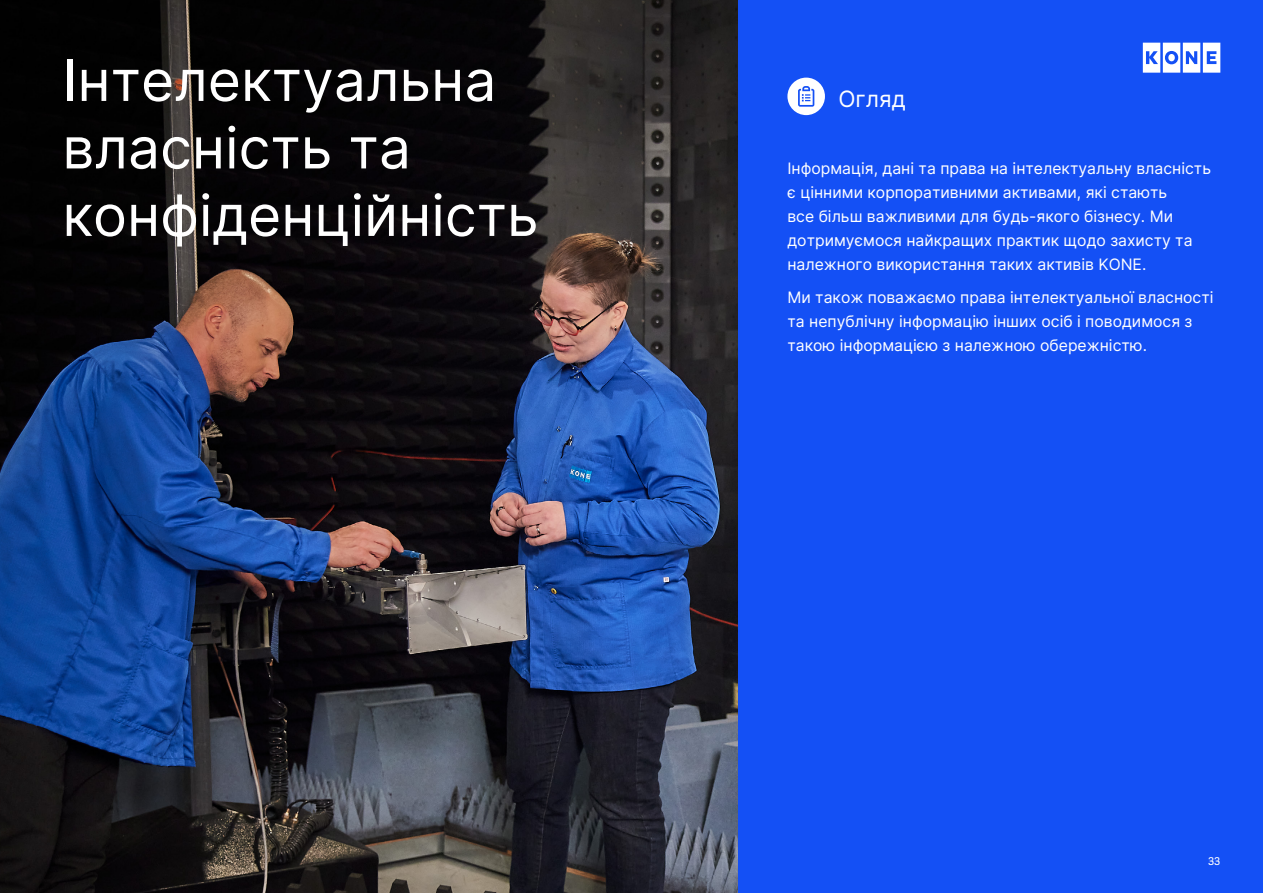
<style>
.page{position:relative;width:1263px;height:893px;background:#fff}
.page>*{position:absolute;margin:0;border:0;box-sizing:border-box;transform-origin:0 0}
.t1{font:57px/67.5px "Inter";color:#fff}
.t2{font:22.5px "Inter";color:#fff}
.t3{font:15.75px/24px "Inter";color:#fff}
.t4{font:12px "KONE Information";color:#fff}
</style>
<div class="page">
<img style="left:0;top:363px;width:738px;height:530px">
<div style="left:738px;top:0;width:525px;height:893px;background:#1450f5"></div>
<svg style="left:0;top:0;width:738px;height:363px;background:#1c1819"></svg>
<svg style="left:1143px;top:43px;width:77px;height:30px"></svg>
<div style="left:787px;top:78px;width:38px;height:37px;background:#fff;border-radius:50%"></div>
<svg style="left:798px;top:86px;width:16px;height:21px"></svg>
<h1 class="t1" style="left:62px;top:45px;width:478px">Інтелектуальна власність та конфіденційність</h1>
<h2 class="t2" style="left:838px;top:83px;width:69px">Огляд</h2>
<p class="t3" style="left:787px;top:156px;width:425px">Інформація, дані та права на інтелектуальну власність є цінними корпоративними активами, які стають<br>все більш важливими для будь-якого бізнесу. Ми дотримуємося найкращих практик щодо захисту та належного використання таких активів KONE.</p>
<p class="t3" style="left:787px;top:285px;width:428px">Ми також поважаємо права інтелектуальної власності та непублічну інформацію інших осіб і поводимося з такою інформацією з належною обережністю.</p>
<p class="t4" style="left:1208px;top:853px;width:14px">33</p>
</div>
